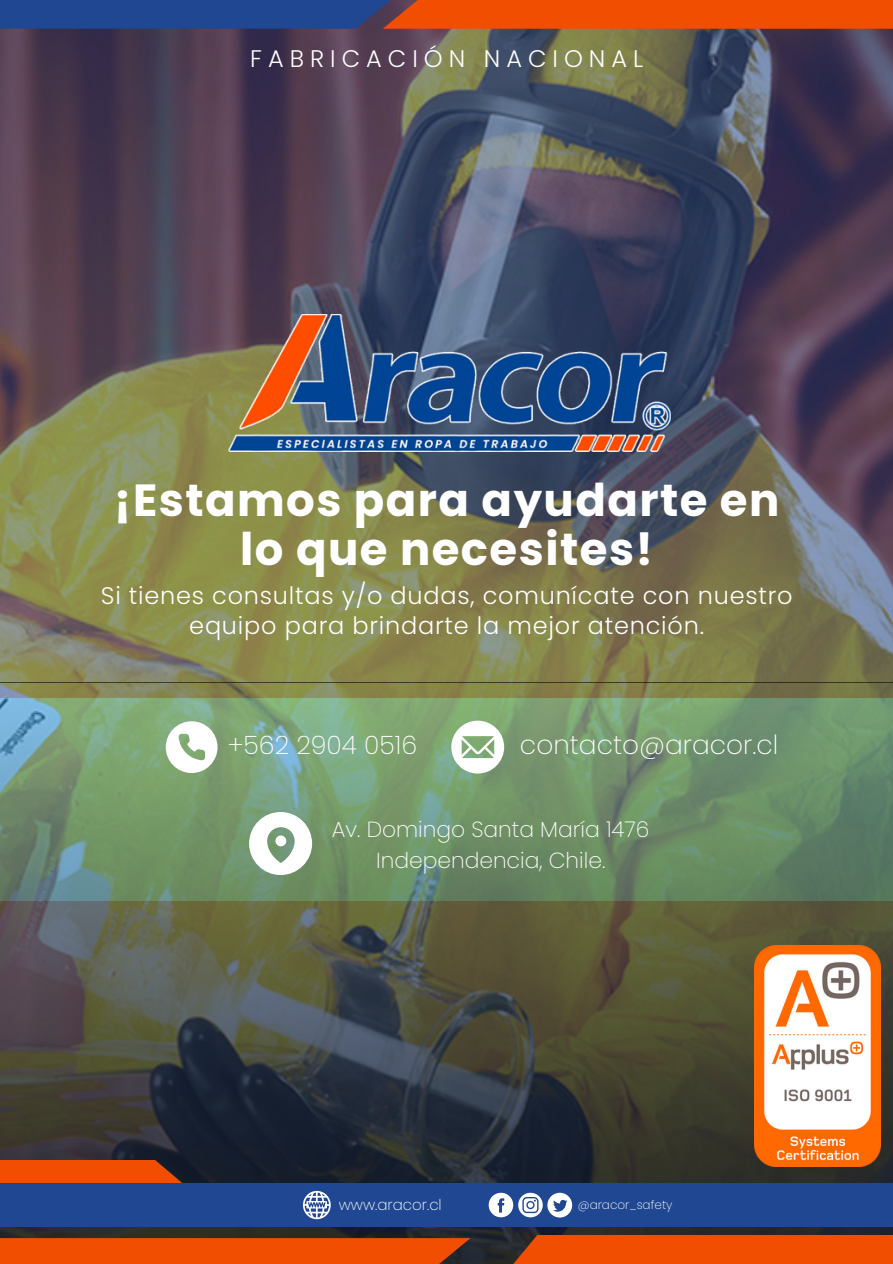
<style>
.page{position:relative;width:893px;height:1264px;background:#fff}
.page>*{position:absolute;margin:0;border:0;box-sizing:border-box;transform-origin:0 0}
.t1{font:700 45px/49.5px "Poppins";letter-spacing:.03em;color:#fff;text-align:center}
.t2{font:200 26.4px "Poppins";color:#fff}
.t3{font:200 25.35px "Poppins";color:#fff}
.t4{font:300 24px/30.3px "Poppins";letter-spacing:.03em;color:#fff;text-align:center}
.t5{font:300 24px "Poppins";letter-spacing:.25em;color:#fff}
.t6{font:200 21.9px/30.5px "Poppins";color:#fff;text-align:center}
.t7{font:200 15px "Poppins";color:#fff}
.t8{font:200 12px "Poppins";color:#fff}
</style>
<div class="page">
<img style="left:0;top:29px;width:892px;height:653px">
<svg style="left:0;top:682px;width:892px;height:555px;background:#586852"></svg>
<div style="left:383px;top:0;width:509px;height:29px;background:#f14e01"></div>
<div style="left:0;top:0;width:423px;height:29px;background:#204791"></div>
<svg style="left:0;top:1159px;width:222px;height:24px;background:#b5400c"></svg>
<div style="left:0;top:1237px;width:470px;height:26px;background:#f14e01"></div>
<div style="left:0;top:1183px;width:892px;height:43px;background:#204791"></div>
<svg style="left:303px;top:1190px;width:28px;height:28px"></svg>
<div style="left:470px;top:1234px;width:422px;height:29px;background:#f14e01"></div>
<svg style="left:488px;top:1192px;width:84px;height:25px"></svg>
<svg style="left:166px;top:721px;width:51px;height:52px"></svg>
<svg style="left:451px;top:720px;width:53px;height:53px"></svg>
<svg style="left:249px;top:812px;width:63px;height:63px"></svg>
<img style="left:754px;top:945px;width:126px;height:221px">
<img style="left:212px;top:314px;width:468px;height:137px">
<p class="t5" style="left:250px;top:42px;width:394px">FABRICACIÓN NACIONAL</p>
<p class="t1" style="left:114px;top:475px;width:667px">¡Estamos para ayudarte en lo que necesites!</p>
<h3 class="t4" style="left:101px;top:580px;width:693px">Si tienes consultas y/o dudas, comunícate con nuestro equipo para brindarte la mejor atención.</h3>
<p class="t3" style="left:228px;top:727px;width:191px">+562 2904 0516</p>
<p class="t2" style="left:520px;top:725px;width:260px">contacto@aracor.cl</p>
<h3 class="t6" style="left:332px;top:814px;width:319px">Av. Domingo Santa María 1476<br>Independencia, Chile.</h3>
<h1 class="t7" style="left:339px;top:1193px;width:104px">www.aracor.cl</h1>
<h3 class="t8" style="left:577px;top:1195px;width:96px">@aracor_safety</h3>
</div>
